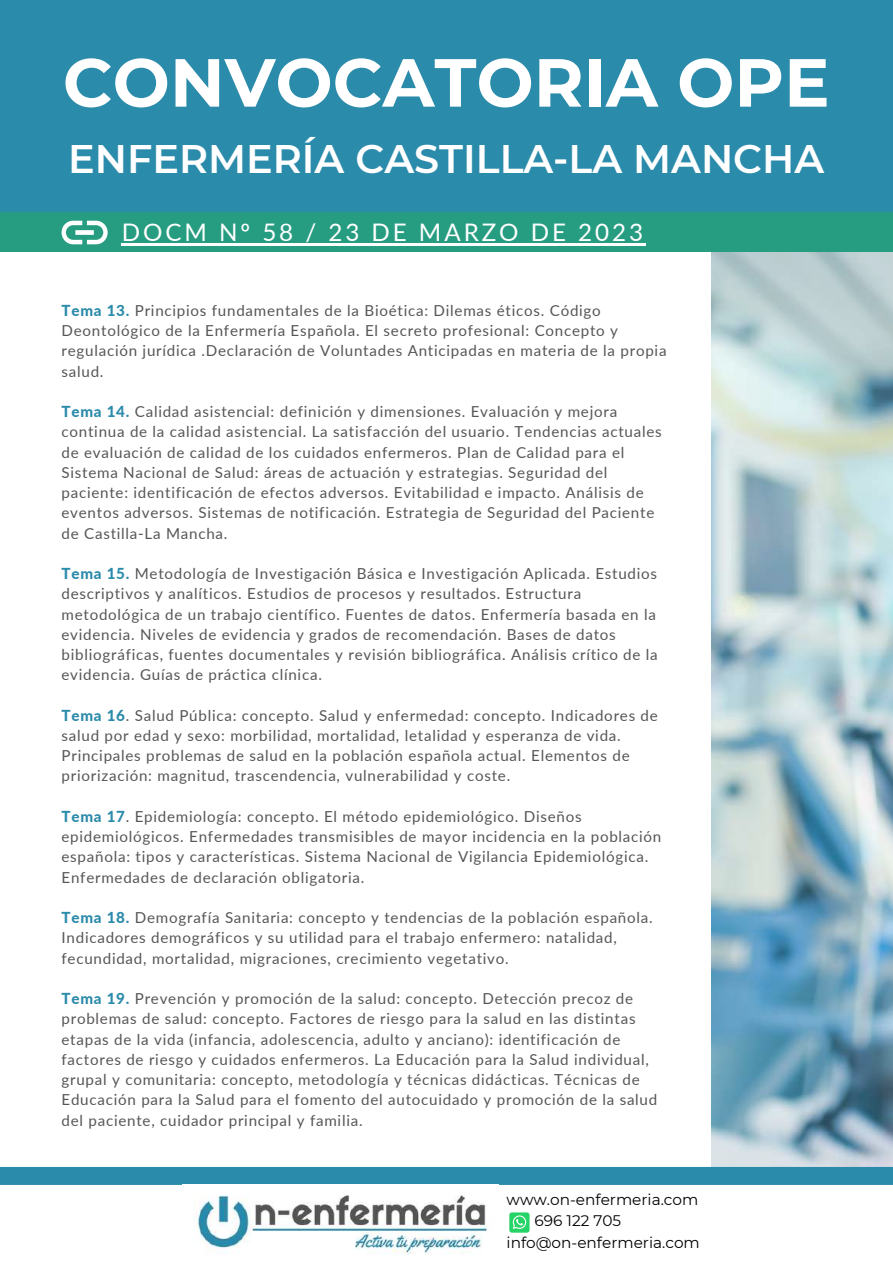
<style>
.page{position:relative;width:893px;height:1264px;background:#fff}
.page>*{position:absolute;margin:0;border:0;box-sizing:border-box;transform-origin:0 0}
.t1{font:700 67.8px "Montserrat";color:#fff}
.t2{font:600 39.75px "Montserrat";color:#fff}
.t3{font:24.15px "Lato";letter-spacing:.12em;color:#fff}
.t4{font:700 21.15px "PT Sans";letter-spacing:.1em;color:#fff}
.t5{font:15.3px "Montserrat";color:#000}
.t6{font:15.15px/20.2px "Lato";letter-spacing:.05em;color:#585555}
.s1{font-weight:800;color:#2b8baa}
</style>
<div class="page">
<img style="left:711px;top:252px;width:181px;height:914px">
<div style="left:0;top:0;width:892px;height:232px;background:#2b8baa"></div>
<div style="left:0;top:212px;width:892px;height:40px;background:#269d81"></div>
<div style="left:0;top:1166px;width:892px;height:18px;background:#2b8baa"></div>
<img style="left:194px;top:1195px;width:294px;height:60px">
<div style="left:509px;top:1212px;width:20px;height:20px;background:#25d366;border-radius:3px"></div>
<svg style="left:512px;top:1215px;width:14px;height:13px"></svg>
<hr style="left:122px;top:243px;width:524px;height:3px;background:#fff">
<svg style="left:62px;top:221px;width:46px;height:23px"></svg>
<h1 class="t1" style="left:63px;top:41px;width:768px">CONVOCATORIA OPE</h1>
<h2 class="t2" style="left:68px;top:134px;width:757px">ENFERMERÍA CASTILLA-LA MANCHA</h2>
<h3 class="t4" style="left:74px;top:133px;width:279px">ALEVINES A LA PARRILLA</h3>
<h3 class="t3" style="left:122px;top:217px;width:523px">DOCM Nº 58 / 23 DE MARZO DE 2023</h3>
<p class="t6" style="left:62px;top:300px;width:606px"><span class="s1">Tema 13.</span> Principios fundamentales de la Bioética: Dilemas éticos. Código Deontológico de la Enfermería Española. El secreto profesional: Concepto y regulación jurídica .Declaración de Voluntades Anticipadas en materia de la propia salud.</p>
<p class="t6" style="left:62px;top:401px;width:601px"><span class="s1">Tema 14.</span> Calidad asistencial: definición y dimensiones. Evaluación y mejora continua de la calidad asistencial. La satisfacción del usuario. Tendencias actuales de evaluación de calidad de los cuidados enfermeros. Plan de Calidad para el Sistema Nacional de Salud: áreas de actuación y estrategias. Seguridad del paciente: identificación de efectos adversos. Evitabilidad e impacto. Análisis de eventos adversos. Sistemas de notificación. Estrategia de Seguridad del Paciente de Castilla-La Mancha.</p>
<p class="t6" style="left:62px;top:563px;width:597px"><span class="s1">Tema 15.</span> Metodología de Investigación Básica e Investigación Aplicada. Estudios descriptivos y analíticos. Estudios de procesos y resultados. Estructura metodológica de un trabajo científico. Fuentes de datos. Enfermería basada en la evidencia. Niveles de evidencia y grados de recomendación. Bases de datos bibliográficas, fuentes documentales y revisión bibliográfica. Análisis crítico de la evidencia. Guías de práctica clínica.</p>
<p class="t6" style="left:62px;top:704px;width:597px"><span class="s1">Tema 16</span>. Salud Pública: concepto. Salud y enfermedad: concepto. Indicadores de salud por edad y sexo: morbilidad, mortalidad, letalidad y esperanza de vida.<br>Principales problemas de salud en la población española actual. Elementos de priorización: magnitud, trascendencia, vulnerabilidad y coste.</p>
<p class="t6" style="left:62px;top:806px;width:601px"><span class="s1">Tema 17</span>. Epidemiología: concepto. El método epidemiológico. Diseños epidemiológicos. Enfermedades transmisibles de mayor incidencia en la población española: tipos y características. Sistema Nacional de Vigilancia Epidemiológica.<br>Enfermedades de declaración obligatoria.</p>
<p class="t6" style="left:62px;top:907px;width:592px"><span class="s1">Tema 18.</span> Demografía Sanitaria: concepto y tendencias de la población española.<br>Indicadores demográficos y su utilidad para el trabajo enfermero: natalidad, fecundidad, mortalidad, migraciones, crecimiento vegetativo.</p>
<p class="t6" style="left:62px;top:988px;width:597px"><span class="s1">Tema 19.</span> Prevención y promoción de la salud: concepto. Detección precoz de problemas de salud: concepto. Factores de riesgo para la salud en las distintas etapas de la vida (infancia, adolescencia, adulto y anciano): identificación de factores de riesgo y cuidados enfermeros. La Educación para la Salud individual, grupal y comunitaria: concepto, metodología y técnicas didácticas. Técnicas de Educación para la Salud para el fomento del autocuidado y promoción de la salud del paciente, cuidador principal y familia.</p>
<p class="t5" style="left:506px;top:1189px;width:193px">www.on-enfermeria.com</p>
<p class="t5" style="left:534px;top:1211px;width:88px">696 122 705</p>
<p class="t5" style="left:506px;top:1232px;width:195px">info@on-enfermeria.com</p>
</div>
